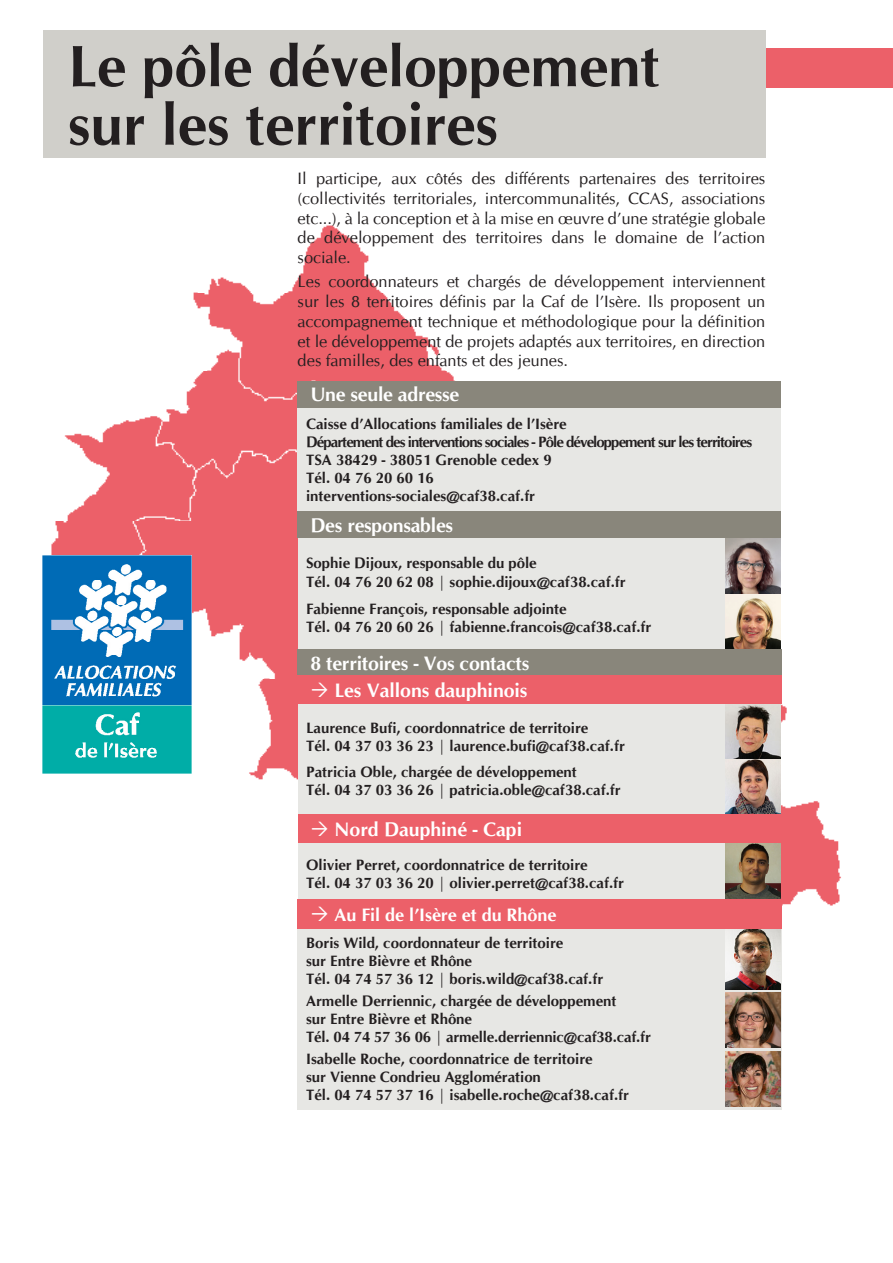
<style>
.page{position:relative;width:893px;height:1263px;background:#fff}
.page>*{position:absolute;margin:0;border:0;box-sizing:border-box;transform-origin:0 0}
.t1{font:700 58.5px/58.5px "CG Omega";color:#231f20}
.t2{font:700 19.5px "CG Omega";letter-spacing:-.01em;color:#fff}
.t3{font:700 18px "CG Omega";color:#fff}
.t4{font:16.5px/19.8px "CG Omega";color:#231f20;text-align:justify}
.t5{font:700 15px/18px "CG Omega";color:#231f20}
.t6{font:700 15px "CG Omega";letter-spacing:-.06em;color:#231f20}
</style>
<div class="page">
<img style="left:55px;top:225px;width:400px;height:297px">
<img style="left:51px;top:522px;width:790px;height:388px">
<div style="left:298px;top:407px;width:483px;height:104px;background:#e7e7e4"></div>
<div style="left:298px;top:703px;width:467px;height:111px;background:#e7e7e4"></div>
<div style="left:298px;top:381px;width:483px;height:26px;background:#89867b"></div>
<div style="left:298px;top:538px;width:467px;height:111px;background:#e7e7e4"></div>
<div style="left:298px;top:511px;width:483px;height:27px;background:#89867b"></div>
<div style="left:298px;top:649px;width:484px;height:27px;background:#89867b"></div>
<img style="left:725px;top:704px;width:55px;height:110px">
<div style="left:298px;top:843px;width:467px;height:56px;background:#e7e7e4"></div>
<div style="left:71px;top:48px;width:822px;height:39px;background:#ec6069"></div>
<div style="left:43px;top:30px;width:722px;height:128px;background:#d0cfca"></div>
<img style="left:43px;top:555px;width:149px;height:219px">
<img style="left:725px;top:843px;width:55px;height:55px">
<img style="left:725px;top:538px;width:55px;height:111px">
<div style="left:298px;top:928px;width:484px;height:182px;background:#e7e7e4"></div>
<img style="left:725px;top:992px;width:55px;height:55px">
<img style="left:725px;top:1051px;width:55px;height:56px">
<img style="left:725px;top:928px;width:55px;height:61px">
<div style="left:298px;top:899px;width:484px;height:29px;background:#ec6069"></div>
<div style="left:298px;top:814px;width:467px;height:29px;background:#ec6069"></div>
<div style="left:298px;top:676px;width:484px;height:28px;background:#ec6069"></div>
<p class="t1" style="left:68px;top:37px;width:594px">Le pôle développement sur les territoires</p>
<p class="t4" style="left:298px;top:169px;width:469px">Il participe, aux côtés des différents partenaires des territoires (collectivités territoriales, intercommunalités, CCAS, associations etc...), à la conception et à la mise en œuvre d’une stratégie globale de développement des territoires dans le domaine de l’action sociale.</p>
<p class="t4" style="left:298px;top:272px;width:469px">Les coordonnateurs et chargés de développement interviennent sur les 8 territoires définis par la Caf de l’Isère. Ils proposent un accompagnement technique et méthodologique pour la définition et le développement de projets adaptés aux territoires, en direction des familles, des enfants et des jeunes.</p>
<p class="t2" style="left:310px;top:382px;width:150px">Une seule adresse</p>
<p class="t5" style="left:306px;top:415px;width:262px">Caisse d’Allocations familiales de l’Isère</p>
<p class="t6" style="left:306px;top:432px;width:447px">Département des interventions sociales - Pôle développement sur les territoires</p>
<p class="t5" style="left:306px;top:451px;width:247px">TSA 38429 - 38051 Grenoble cedex 9<br>Tél. 04 76 20 60 16 interventions-sociales@caf38.caf.fr</p>
<p class="t2" style="left:310px;top:513px;width:144px">Des responsables</p>
<p class="t5" style="left:306px;top:553px;width:321px;line-height:19.4px">Sophie Dijoux, responsable du pôle<br>Tél. 04 76 20 62 08 | sophie.dijoux@caf38.caf.fr</p>
<p class="t5" style="left:306px;top:600px;width:347px">Fabienne François, responsable adjointe<br>Tél. 04 76 20 60 26 | fabienne.francois@caf38.caf.fr</p>
<p class="t2" style="left:310px;top:651px;width:221px">8 territoires - Vos contacts</p>
<p class="t2" style="left:334px;top:678px;width:194px">Les Vallons dauphinois</p>
<p class="t5" style="left:306px;top:719px;width:320px">Laurence Bufi, coordonnatrice de territoire<br>Tél. 04 37 03 36 23 | laurence.bufi@caf38.caf.fr</p>
<p class="t5" style="left:306px;top:763px;width:316px">Patricia Oble, chargée de développement<br>Tél. 04 37 03 36 26 | patricia.oble@caf38.caf.fr</p>
<p class="t2" style="left:334px;top:817px;width:189px">Nord Dauphiné - Capi</p>
<p class="t5" style="left:306px;top:856px;width:319px">Olivier Perret, coordonnatrice de territoire<br>Tél. 04 37 03 36 20 | olivier.perret@caf38.caf.fr</p>
<p class="t3" style="left:334px;top:904px;width:223px">Au Fil de l’Isère et du Rhône</p>
<p class="t5" style="left:306px;top:933px;width:299px">Boris Wild, coordonnateur de territoire<br>sur Entre Bièvre et Rhône<br>Tél. 04 74 57 36 12 | boris.wild@caf38.caf.fr</p>
<p class="t5" style="left:306px;top:992px;width:346px">Armelle Derriennic, chargée de développement<br>sur Entre Bièvre et Rhône<br>Tél. 04 74 57 36 06 | armelle.derriennic@caf38.caf.fr</p>
<p class="t5" style="left:306px;top:1050px;width:324px">Isabelle Roche, coordonnatrice de territoire<br>sur Vienne Condrieu Agglomération<br>Tél. 04 74 57 37 16 | isabelle.roche@caf38.caf.fr</p>
</div>
